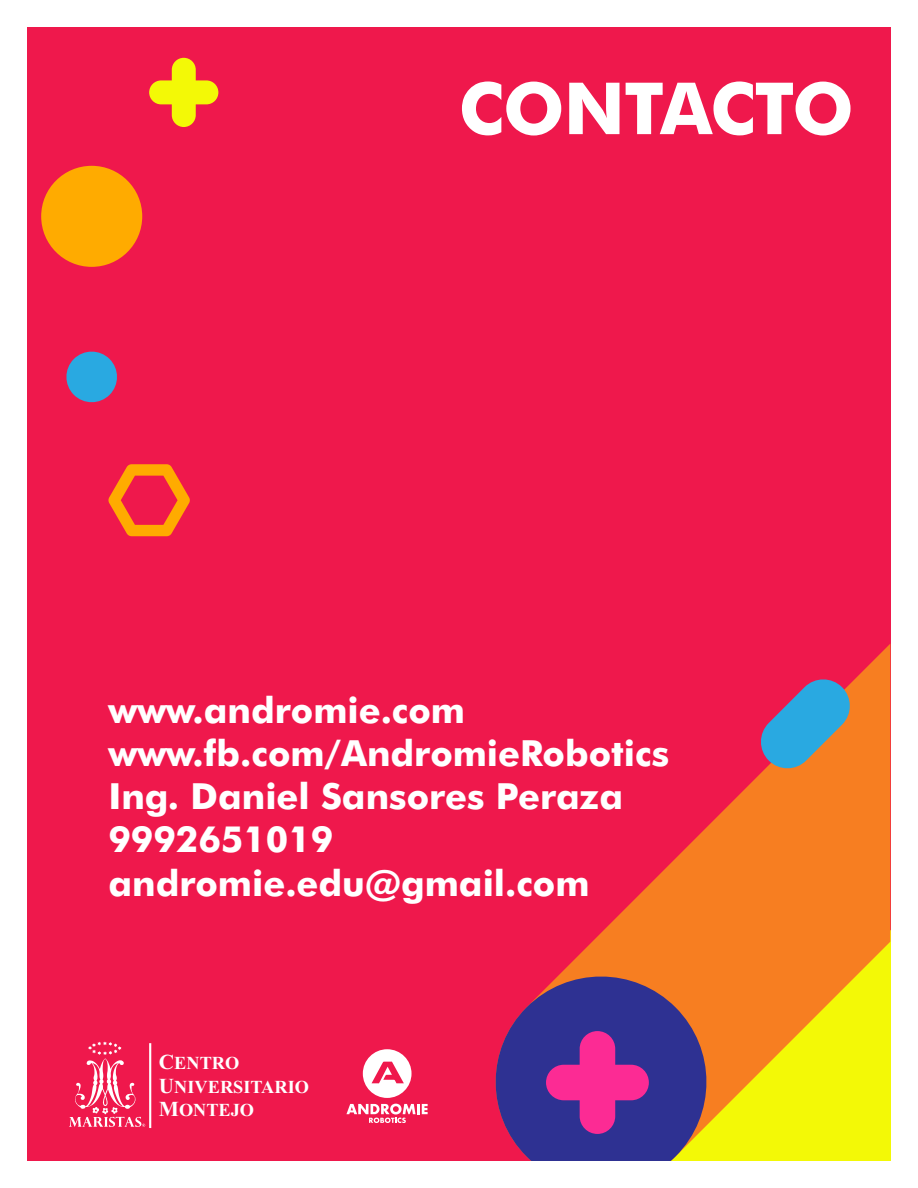
<style>
.page{position:relative;width:918px;height:1188px;background:#fff}
.page>*{position:absolute;margin:0;border:0;box-sizing:border-box;transform-origin:0 0}
.t1{font:700 72px "Futura BT";letter-spacing:-.01em;color:#fff}
.t2{font:700 36px/43.2px "Futura BT";color:#fff}
.t3{font:700 18.3px/23.5px "Times New Roman";color:#fff}
.s1{font-size:21.3px}
</style>
<div class="page">
<div style="left:27px;top:27px;width:864px;height:1134px;background:#ef184c"></div>
<svg style="left:568px;top:644px;width:322px;height:517px;fill:#f37e21"></svg>
<svg style="left:495px;top:966px;width:222px;height:195px;background:#673f75"></svg>
<div style="left:580px;top:1031px;width:35px;height:103px;background:#fc2b94;border-radius:18px"></div>
<div style="left:546px;top:1065px;width:103px;height:35px;background:#fc2b94;border-radius:18px"></div>
<svg style="left:66px;top:351px;width:51px;height:52px"></svg>
<svg style="left:758px;top:677px;width:94px;height:94px"></svg>
<div style="left:41px;top:166px;width:101px;height:101px;background:#ffab00;border-radius:50%"></div>
<div style="left:172px;top:58px;width:24px;height:69px;background:#f3f906;border-radius:12px"></div>
<div style="left:149px;top:80px;width:69px;height:24px;background:#f3f906;border-radius:12px"></div>
<svg style="left:108px;top:464px;width:82px;height:72px"></svg>
<svg style="left:346px;top:1104px;width:82px;height:19px"></svg>
<svg style="left:363px;top:1049px;width:49px;height:49px"></svg>
<svg style="left:69px;top:1042px;width:77px;height:85px"></svg>
<hr style="left:149px;top:1043px;width:2px;height:85px;background:#fff">
<h1 class="t1" style="left:459px;top:79px;width:397px">CONTACTO</h1>
<p class="t2" style="left:108px;top:692px;width:562px">www.andromie.com www.fb.com/AndromieRobotics<br>Ing. Daniel Sansores Peraza<br>9992651019 andromie.edu@gmail.com</p>
<p class="t3" style="left:159px;top:1053px;width:152px"><span class="s1">C</span>ENTRO<br><span class="s1">U</span>NIVERSITARIO<br><span class="s1">M</span>ONTEJO</p>
</div>
